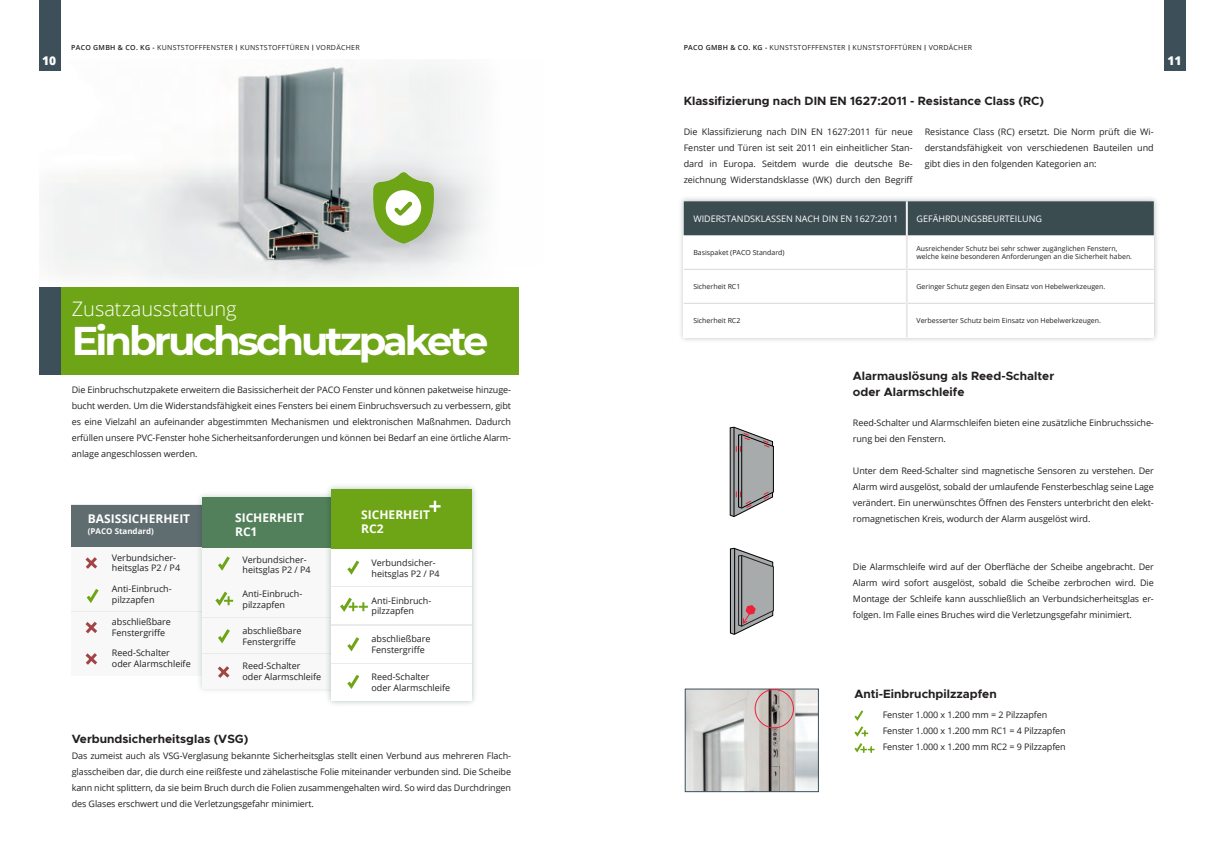
<style>
.page{position:relative;width:1225px;height:859px;background:#fff}
.page>*{position:absolute;margin:0;border:0;box-sizing:border-box;transform-origin:0 0}
.t1{font:700 40px "Montserrat";letter-spacing:-.075em;color:#fff}
.t2{font:300 20px "Open Sans";color:#fff}
.t3{font:700 12px/16px "Metropolis";color:#231f20}
.t4{font:700 12px/14.4px "Open Sans";color:#fffefd}
.t5{font:700 12px/14.4px "Open Sans";color:#fff}
.t6{font:800 12px "Open Sans";color:#fff}
.t7{font:9px/16px "Open Sans";letter-spacing:-.01em;color:#231f20;text-align:justify}
.t8{font:9px/10.8px "Open Sans";color:#231f20}
.t9{font:9px "Open Sans";color:#fff}
.t10{font:700 8px "Open Sans";color:#fffefd}
.t11{font:7px/8.4px "Open Sans";color:#231f20}
.t12{font:7px "Open Sans";letter-spacing:.04em;color:#231f20}
.s1{font-weight:600}
.s2{font-family:"Metropolis";font-weight:700}
</style>
<div class="page">
<div style="left:1164px;top:0;width:21px;height:70px;background:#3d4f59"></div>
<svg style="left:729px;top:426px;width:45px;height:91px"></svg>
<img style="left:687px;top:691px;width:129px;height:99px">
<div style="left:685px;top:689px;width:133px;height:103px;border:1px solid #3d4f59"></div>
<svg style="left:854px;top:710px;width:20px;height:43px"></svg>
<svg style="left:729px;top:547px;width:45px;height:88px"></svg>
<div style="left:39px;top:59px;width:504px;height:260px;background:#fff;opacity:.75"></div>
<svg style="left:373px;top:172px;width:61px;height:71px"></svg>
<div style="left:678px;top:196px;width:481px;height:147px;background:#566268;opacity:.4"></div>
<div style="left:683px;top:201px;width:470px;height:137px;background:#fff"></div>
<div style="left:683px;top:201px;width:470px;height:34px;background:#3b4c51"></div>
<hr style="left:683px;top:269px;width:223px;height:1px;background:#d9d9db">
<hr style="left:908px;top:269px;width:245px;height:1px;background:#d9d9db">
<hr style="left:683px;top:303px;width:223px;height:1px;background:#d9d9db">
<hr style="left:908px;top:303px;width:245px;height:1px;background:#d9d9db">
<hr style="left:906px;top:235px;width:2px;height:34px;background:#e8e8ea">
<hr style="left:906px;top:269px;width:2px;height:34px;background:#e8e8ea">
<hr style="left:906px;top:303px;width:2px;height:34px;background:#e8e8ea">
<hr style="left:906px;top:201px;width:2px;height:34px;background:#f2f3f4">
<div style="left:40px;top:287px;width:479px;height:87px;background:#6ea516"></div>
<div style="left:40px;top:287px;width:21px;height:87px;background:#3d4f59"></div>
<div style="left:754px;top:689px;width:40px;height:39px;border:1px solid #ed213a;border-radius:50%"></div>
<div style="left:39px;top:0;width:21px;height:70px;background:#3d4f59"></div>
<div style="left:71px;top:504px;width:131px;height:170px;background:linear-gradient(to right,#f7f8f7,#f6f7f6)"></div>
<div style="left:71px;top:505px;width:131px;height:43px;background:#5f6c70"></div>
<div style="left:71px;top:547px;width:131px;height:31px;background:#f7f8f7"></div>
<div style="left:71px;top:579px;width:131px;height:32px;background:#f7f8f7"></div>
<div style="left:71px;top:612px;width:131px;height:31px;background:#f7f8f7"></div>
<div style="left:71px;top:644px;width:131px;height:32px;background:#f7f8f7"></div>
<svg style="left:86px;top:589px;width:13px;height:14px"></svg>
<svg style="left:85px;top:653px;width:12px;height:12px"></svg>
<svg style="left:85px;top:621px;width:12px;height:13px"></svg>
<svg style="left:85px;top:557px;width:12px;height:12px"></svg>
<div style="left:202px;top:497px;width:132px;height:51px;background:#52805b"></div>
<div style="left:202px;top:548px;width:132px;height:33px;background:#f7f8f7"></div>
<div style="left:202px;top:582px;width:132px;height:35px;background:#f7f8f7"></div>
<div style="left:202px;top:618px;width:132px;height:35px;background:#f7f8f7"></div>
<div style="left:202px;top:654px;width:132px;height:34px;background:#f7f8f7"></div>
<svg style="left:218px;top:556px;width:12px;height:15px"></svg>
<svg style="left:218px;top:629px;width:12px;height:15px"></svg>
<svg style="left:218px;top:666px;width:12px;height:12px"></svg>
<svg style="left:215px;top:591px;width:18px;height:15px"></svg>
<img style="left:323px;top:486px;width:152px;height:218px">
<div style="left:331px;top:489px;width:141px;height:61px;background:#6ea516"></div>
<div style="left:331px;top:549px;width:141px;height:37px;background:#fff"></div>
<div style="left:331px;top:587px;width:141px;height:37px;background:#fff"></div>
<div style="left:331px;top:626px;width:141px;height:37px;background:#fff"></div>
<div style="left:331px;top:664px;width:141px;height:37px;background:#fff"></div>
<svg style="left:429px;top:501px;width:11px;height:11px"></svg>
<svg style="left:347px;top:560px;width:13px;height:15px"></svg>
<svg style="left:347px;top:637px;width:13px;height:15px"></svg>
<svg style="left:347px;top:674px;width:13px;height:15px"></svg>
<svg style="left:340px;top:597px;width:28px;height:15px"></svg>
<h3 class="t6" style="left:42px;top:52px;width:16px">10</h3>
<p class="t12" style="left:71px;top:43px;width:290px"><span class="s1">PACO GMBH &amp; CO. KG -</span> KUNSTSTOFFFENSTER <span class="s2">|</span> KUNSTSTOFFTÜREN <span class="s2">|</span> VORDÄCHER</p>
<p class="t12" style="left:683px;top:43px;width:290px"><span class="s1">PACO GMBH &amp; CO. KG -</span> KUNSTSTOFFFENSTER <span class="s2">|</span> KUNSTSTOFFTÜREN <span class="s2">|</span> VORDÄCHER</p>
<h3 class="t3" style="left:683px;top:93px;width:362px">Klassifizierung nach DIN EN 1627:2011 - Resistance Class (RC)</h3>
<h2 class="t2" style="left:72px;top:295px;width:166px">Zusatzausstattung</h2>
<h1 class="t1" style="left:72px;top:312px;width:418px">Einbruchschutzpakete</h1>
<p class="t7" style="left:72px;top:382px;width:441px">Die Einbruchschutzpakete erweitern die Basissicherheit der PACO Fenster und können paketweise hinzuge&shy;bucht werden. Um die Widerstandsfähigkeit eines Fensters bei einem Einbruchsversuch zu verbessern, gibt es eine Vielzahl an aufeinander abgestimmten Mechanismen und elektronischen Maßnahmen. Dadurch erfüllen unsere PVC-Fenster hohe Sicherheitsanforderungen und können bei Bedarf an eine örtliche Alarm&shy;anlage angeschlossen werden.</p>
<h3 class="t4" style="left:88px;top:511px;width:104px">BASISSICHERHEIT</h3>
<p class="t10" style="left:88px;top:526px;width:68px">(PACO Standard)</p>
<p class="t8" style="left:112px;top:552px;width:70px">Verbundsicher&shy;heitsglas P2 / P4</p>
<p class="t8" style="left:112px;top:583px;width:61px">Anti-Einbruch&shy;pilzzapfen</p>
<p class="t8" style="left:112px;top:616px;width:61px">abschließbare<br>Fenstergriffe</p>
<p class="t8" style="left:112px;top:647px;width:80px">Reed-Schalter oder Alarmschleife</p>
<h3 class="t4" style="left:235px;top:510px;width:70px">SICHERHEIT<br>RC1</h3>
<p class="t8" style="left:242px;top:554px;width:70px">Verbundsicher&shy;heitsglas P2 / P4</p>
<p class="t8" style="left:242px;top:588px;width:61px">Anti-Einbruch&shy;pilzzapfen</p>
<p class="t8" style="left:242px;top:625px;width:61px">abschließbare<br>Fenstergriffe</p>
<p class="t8" style="left:242px;top:660px;width:80px">Reed-Schalter oder Alarmschleife</p>
<h3 class="t5" style="left:361px;top:507px;width:70px">SICHERHEIT<br>RC2</h3>
<p class="t8" style="left:371px;top:557px;width:70px">Verbundsicher&shy;heitsglas P2 / P4</p>
<p class="t8" style="left:371px;top:595px;width:61px">Anti-Einbruch&shy;pilzzapfen</p>
<p class="t8" style="left:371px;top:633px;width:61px">abschließbare<br>Fenstergriffe</p>
<p class="t8" style="left:371px;top:671px;width:80px">Reed-Schalter oder Alarmschleife</p>
<h3 class="t3" style="left:72px;top:731px;width:178px">Verbundsicherheitsglas (VSG)</h3>
<p class="t7" style="left:72px;top:748px;width:441px">Das zumeist auch als VSG-Verglasung bekannte Sicherheitsglas stellt einen Verbund aus mehreren Flach&shy;glasscheiben dar, die durch eine reißfeste und zähelastische Folie miteinander verbunden sind. Die Scheibe kann nicht splittern, da sie beim Bruch durch die Folien zusammengehalten wird. So wird das Durchdringen des Glases erschwert und die Verletzungsgefahr minimiert.</p>
<p class="t7" style="left:683px;top:124px;width:231px">Die Klassifizierung nach DIN EN 1627:2011 für neue Fenster und Türen ist seit 2011 ein einheitlicher Stan&shy;dard in Europa. Seitdem wurde die deutsche Be&shy;zeichnung Widerstandsklasse (WK) durch den Begriff</p>
<p class="t7" style="left:924px;top:124px;width:230px">Resistance Class (RC) ersetzt. Die Norm prüft die Wi&shy;derstandsfähigkeit von verschiedenen Bauteilen und gibt dies in den folgenden Kategorien an:</p>
<p class="t9" style="left:693px;top:212px;width:206px">WIDERSTANDSKLASSEN NACH DIN EN 1627:2011</p>
<p class="t9" style="left:916px;top:212px;width:127px">GEFÄHRDUNGSBEURTEILUNG</p>
<p class="t11" style="left:693px;top:248px;width:93px">Basispaket (PACO Standard)</p>
<p class="t11" style="left:916px;top:244px;width:217px">Ausreichender Schutz bei sehr schwer zugänglichen Fenstern, welche keine besonderen Anforderungen an die Sicherheit haben.</p>
<p class="t11" style="left:693px;top:282px;width:49px">Sicherheit RC1</p>
<p class="t11" style="left:916px;top:282px;width:190px">Geringer Schutz gegen den Einsatz von Hebelwerkzeugen.</p>
<p class="t11" style="left:693px;top:316px;width:49px">Sicherheit RC2</p>
<p class="t11" style="left:916px;top:316px;width:186px">Verbesserter Schutz beim Einsatz von Hebelwerkzeugen.</p>
<h3 class="t3" style="left:853px;top:368px;width:203px">Alarmauslösung als Reed-Schalter oder Alarmschleife</h3>
<p class="t7" style="left:853px;top:415px;width:302px">Reed-Schalter und Alarmschleifen bieten eine zusätzliche Einbruchssiche&shy;rung bei den Fenstern.</p>
<p class="t7" style="left:853px;top:463px;width:302px">Unter dem Reed-Schalter sind magnetische Sensoren zu verstehen. Der Alarm wird ausgelöst, sobald der umlaufende Fensterbeschlag seine Lage verändert. Ein unerwünschtes Öffnen des Fensters unterbricht den elekt&shy;romagnetischen Kreis, wodurch der Alarm ausgelöst wird.</p>
<p class="t7" style="left:853px;top:559px;width:302px">Die Alarmschleife wird auf der Oberfläche der Scheibe angebracht. Der Alarm wird sofort ausgelöst, sobald die Scheibe zerbrochen wird. Die Montage der Schleife kann ausschließlich an Verbundsicherheitsglas er&shy;folgen. Im Falle eines Bruches wird die Verletzungsgefahr minimiert.</p>
<h3 class="t3" style="left:854px;top:686px;width:144px">Anti-Einbruchpilzzapfen</h3>
<p class="t7" style="left:882px;top:707px;width:185px;text-align:left">Fenster 1.000 x 1.200 mm = 2 Pilzzapfen<br>Fenster 1.000 x 1.200 mm RC1 = 4 Pilzzapfen<br>Fenster 1.000 x 1.200 mm RC2 = 9 Pilzzapfen</p>
<h3 class="t6" style="left:1167px;top:52px;width:16px">11</h3>
</div>
